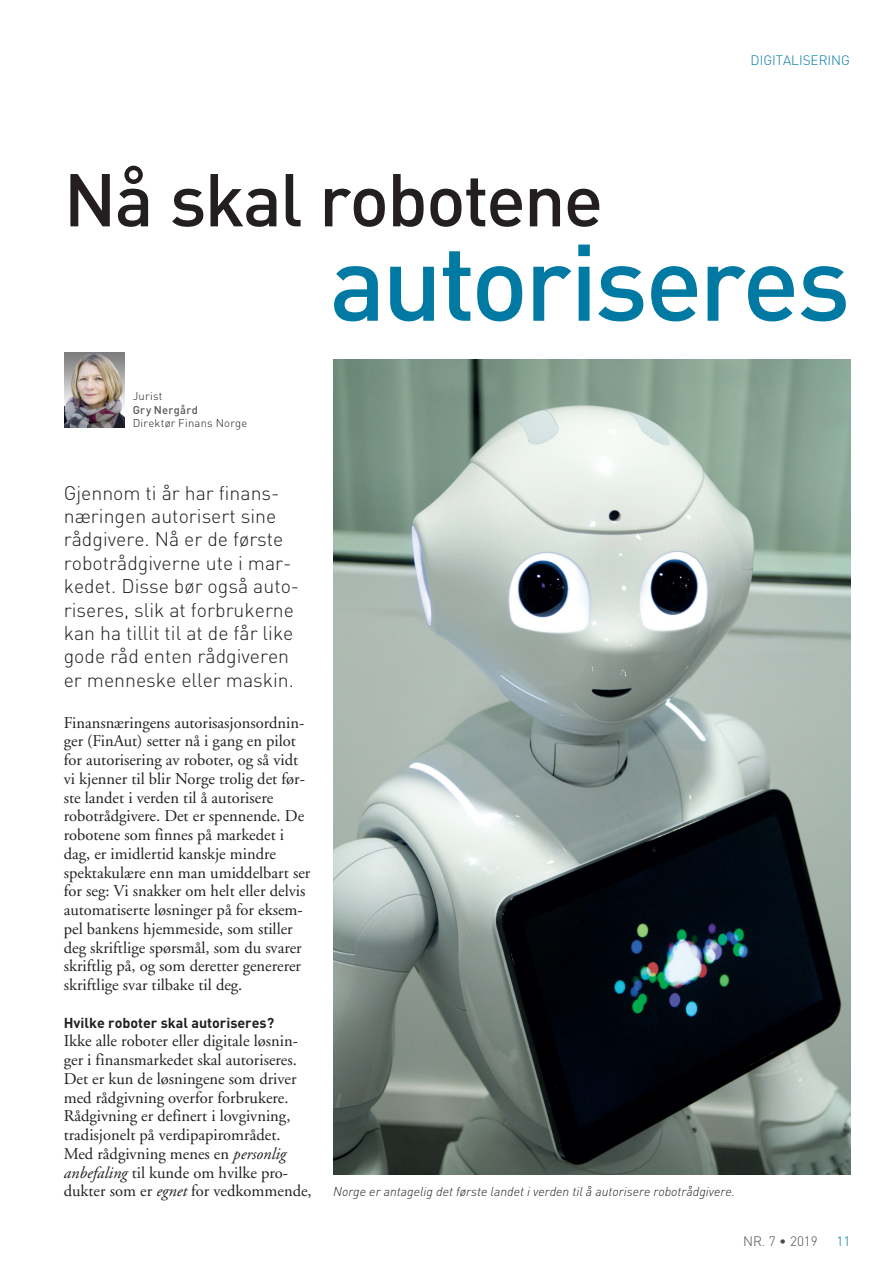
<style>
.page{position:relative;width:893px;height:1263px;background:#fff}
.page>*{position:absolute;margin:0;border:0;box-sizing:border-box;transform-origin:0 0}
.t1{font:500 106.5px "DIN";letter-spacing:-.03em;color:#0079a3}
.t2{font:500 73.5px "DIN";letter-spacing:-.025em;color:#231f20}
.t3{font:300 19.5px/23.4px "DIN";color:#231f20}
.t4{font:16.5px/18.8px "Adobe Garamond";color:#231f20}
.t5{font:700 14.25px "DIN";color:#231f20}
.t6{font:300 13.5px "DIN";color:#0079a3}
.t7{font:300 13.5px "DIN";color:#4b4c4d}
.t8{font:italic 300 12.75px "DIN";color:#231f20}
.t9{font:300 11.25px "DIN";letter-spacing:.02em;color:#231f20}
.t10{font:500 11.25px "DIN";letter-spacing:.02em;color:#57585a}
.s1{font-style:italic}
</style>
<div class="page">
<img style="left:64px;top:352px;width:61px;height:76px">
<img style="left:333px;top:359px;width:517px;height:816px">
<p class="t6" style="left:750px;top:52px;width:16px">Di-gi-ta-li-se-ring</p>
<h2 class="t2" style="left:64px;top:153px;width:541px">Nå skal robotene</h2>
<h1 class="t1" style="left:329px;top:214px;width:522px">autoriseres</h1>
<p class="t9" style="left:133px;top:389px;width:31px">Jurist</p>
<p class="t10" style="left:133px;top:403px;width:67px">Gry Nergård</p>
<p class="t9" style="left:133px;top:416px;width:116px">Direktør Finans Norge</p>
<p class="t3" style="left:64px;top:481px;width:234px">Gjennom ti år har finans-- næringen autorisert sine rådgivere. Nå er de første robotrådgiverne ute i mar&shy;kedet. Disse bør også auto&shy;riseres, slik at forbrukerne kan ha tillit til at de får like gode råd enten rådgiveren er menneske eller maskin.</p>
<p class="t4" style="left:64px;top:713px;width:248px">Finansnæringens autorisasjonsordnin&shy;ger (FinAut) setter nå i gang en pilot for autorisering av roboter, og så vidt vi kjenner til blir Norge trolig det før&shy;ste landet i verden til å autorisere robotrådgivere. Det er spennende. De robotene som finnes på markedet i dag, er imidlertid kanskje mindre spektakulære enn man umiddelbart ser for seg: Vi snakker om helt eller delvis automatiserte løsninger på for eksem&shy;pel bankens hjemmeside, som stiller deg skriftlige spørsmål, som du svarer skriftlig på, og som deretter genererer skriftlige svar tilbake til deg.</p>
<p class="t5" style="left:64px;top:1013px;width:212px">Hvilke roboter skal autoriseres?</p>
<p class="t4" style="left:64px;top:1032px;width:249px">Ikke alle roboter eller digitale løsnin&shy;ger i finansmarkedet skal autoriseres.<br>Det er kun de løsningene som driver med rådgivning overfor forbrukere.<br>Rådgivning er definert i lovgivning, tradisjonelt på verdipapirområdet.<br>Med rådgivning menes en <span class="s1">personlig anbefaling</span> til kunde om hvilke pro&shy;dukter som er <span class="s1">egnet</span> for vedkommende,</p>
<p class="t8" style="left:333px;top:1184px;width:403px">Norge er antagelig det første landet i verden til å autorisere robotrådgivere.</p>
<p class="t7" style="left:743px;top:1232px;width:76px">NR. 7 • 2019</p>
<p class="t6" style="left:836px;top:1232px;width:16px">11</p>
</div>
